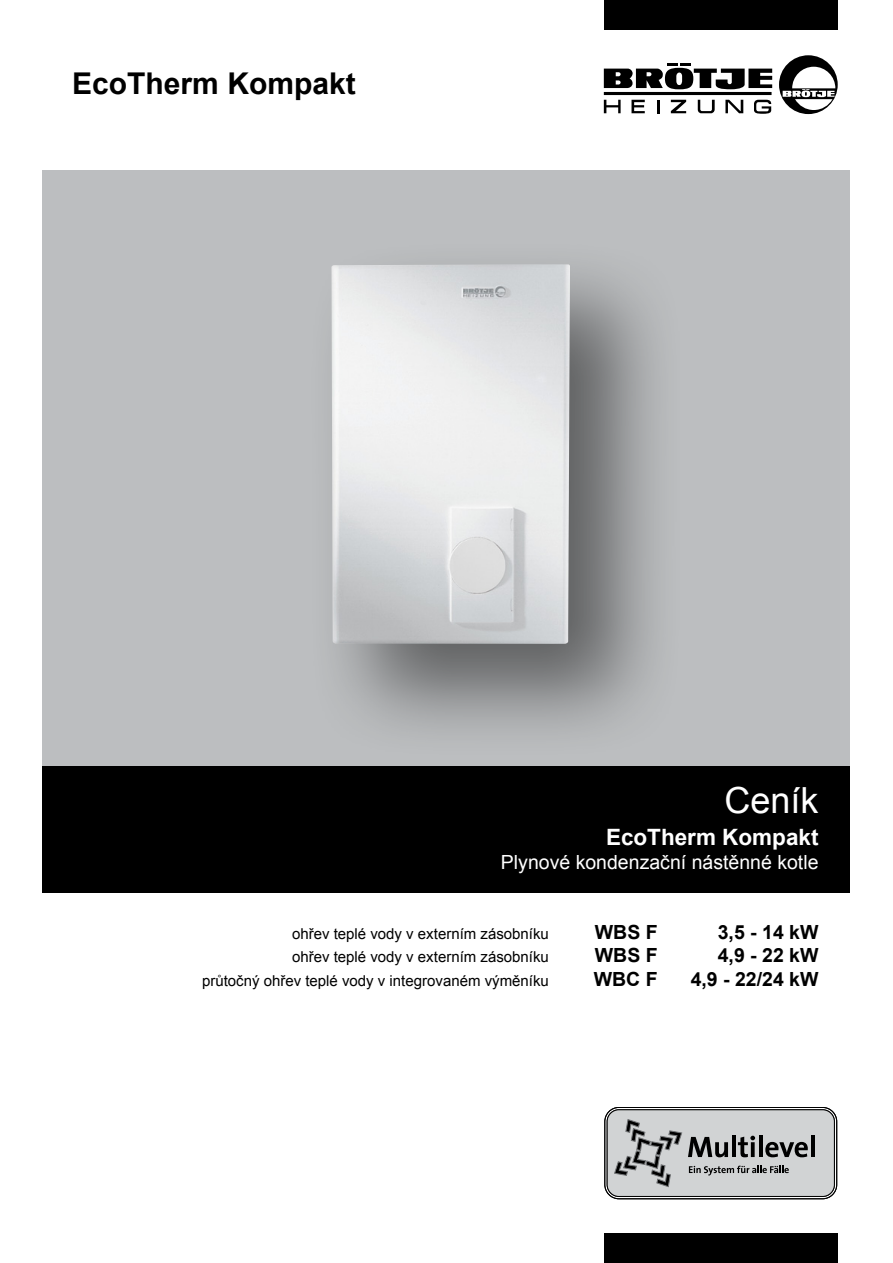
<style>
.page{position:relative;width:893px;height:1263px;background:#fff}
.page>*{position:absolute;margin:0;border:0;box-sizing:border-box;transform-origin:0 0}
.t1{font:36px "Arial";color:#fff}
.t2{font:700 30px "Arial";color:#000}
.t3{font:700 22.5px "Arial";color:#fff}
.t4{font:700 19.5px "Arial";color:#000}
.t5{font:19.5px "Arial";color:#fff}
.t6{font:15px "Arial";color:#000}
</style>
<div class="page">
<div style="left:607px;top:1110px;width:227px;height:86px;background:#d1d3d4;border-radius:12px"></div>
<div style="left:607px;top:1109px;width:228px;height:88px;border:1px solid #000;border-radius:12px"></div>
<svg style="left:688px;top:1137px;width:40px;height:20px"></svg>
<hr style="left:732px;top:1135px;width:4px;height:22px;background:#000">
<svg style="left:738px;top:1136px;width:17px;height:21px"></svg>
<hr style="left:759px;top:1135px;width:3px;height:22px;background:#000">
<svg style="left:765px;top:1142px;width:43px;height:15px"></svg>
<hr style="left:811px;top:1135px;width:4px;height:22px;background:#000">
<svg style="left:689px;top:1165px;width:100px;height:10px"></svg>
<div style="left:604px;top:1107px;width:233px;height:92px;border:1px solid #000;border-radius:14px"></div>
<svg style="left:614px;top:1119px;width:68px;height:68px"></svg>
<div style="left:604px;top:1233px;width:234px;height:30px;background:#000"></div>
<div style="left:604px;top:0;width:234px;height:30px;background:#000"></div>
<svg style="left:604px;top:64px;width:168px;height:25px"></svg>
<svg style="left:779px;top:55px;width:59px;height:59px"></svg>
<hr style="left:604px;top:92px;width:167px;height:3px;background:#000">
<svg style="left:604px;top:100px;width:17px;height:13px"></svg>
<svg style="left:631px;top:100px;width:14px;height:13px"></svg>
<svg style="left:657px;top:100px;width:2px;height:13px"></svg>
<svg style="left:671px;top:100px;width:15px;height:13px"></svg>
<svg style="left:698px;top:100px;width:17px;height:13px"></svg>
<svg style="left:725px;top:100px;width:18px;height:13px"></svg>
<svg style="left:754px;top:100px;width:17px;height:14px"></svg>
<div style="left:43px;top:765px;width:807px;height:128px;background:#000"></div>
<div style="left:43px;top:170px;width:807px;height:595px;background:#bcbec0"></div>
<div style="left:305px;top:238px;width:381px;height:523px;background:#000;opacity:.5"></div>
<img style="left:331px;top:264px;width:239px;height:380px">
<h2 class="t2" style="left:72px;top:64px;width:285px">EcoTherm Kompakt</h2>
<h1 class="t1" style="left:724px;top:777px;width:96px">Ceník</h1>
<h3 class="t3" style="left:606px;top:822px;width:214px">EcoTherm Kompakt</h3>
<h3 class="t5" style="left:501px;top:849px;width:319px">Plynové kondenzační nástěnné kotle</h3>
<p class="t6" style="left:292px;top:924px;width:258px">ohřev teplé vody v externím zásobníku</p>
<h3 class="t4" style="left:595px;top:919px;width:64px">WBS F</h3>
<h3 class="t4" style="left:718px;top:919px;width:102px">3,5 - 14 kW</h3>
<p class="t6" style="left:292px;top:947px;width:258px">ohřev teplé vody v externím zásobníku</p>
<h3 class="t4" style="left:595px;top:942px;width:64px">WBS F</h3>
<h3 class="t4" style="left:718px;top:942px;width:102px">4,9 - 22 kW</h3>
<p class="t6" style="left:202px;top:971px;width:348px">průtočný ohřev teplé vody v integrovaném výměníku</p>
<h3 class="t4" style="left:594px;top:966px;width:65px">WBC F</h3>
<h3 class="t4" style="left:691px;top:966px;width:129px">4,9 - 22/24 kW</h3>
</div>
